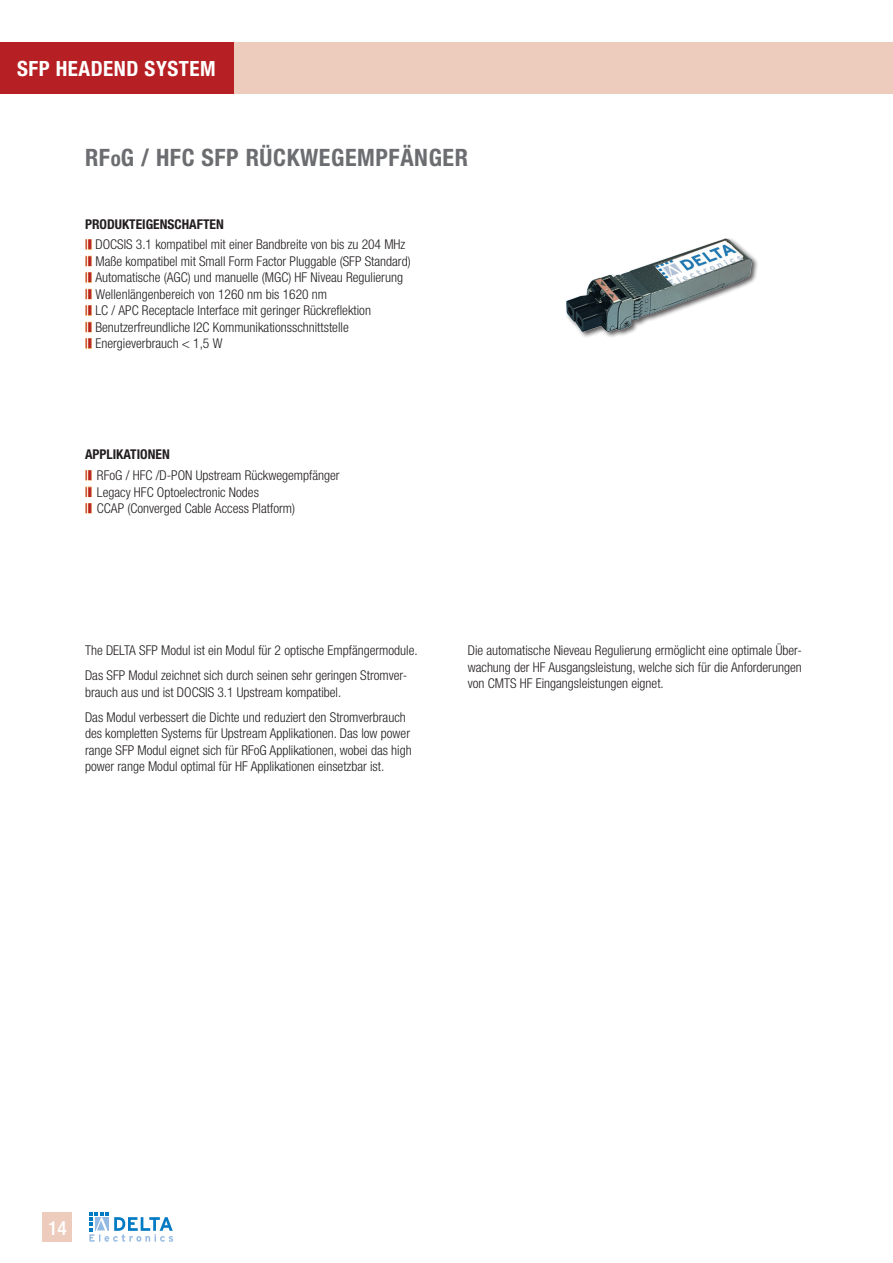
<style>
.page{position:relative;width:893px;height:1263px;background:#fff}
.page>*{position:absolute;margin:0;border:0;box-sizing:border-box;transform-origin:0 0}
.t1{font:700 condensed 24px "Helvetica Neue LT Std";letter-spacing:.025em;color:#6c6d70}
.t2{font:700 condensed 21px "Helvetica Neue LT Std";letter-spacing:.025em;color:#fff}
.t3{font:500 condensed 19.5px "Helvetica Neue LT Std";color:#fff}
.t4{font:300 condensed 13.5px/16.5px "Helvetica Neue LT Std";color:#231f20}
.t5{font:700 condensed 13.5px "Helvetica Neue LT Std";color:#231f20}
.s1{font-size:21px}
.s2{color:#b62024}
.s3{font-weight:700;color:#b62024}
</style>
<div class="page">
<div style="left:234px;top:43px;width:659px;height:51px;background:#edcbbd"></div>
<div style="left:0;top:43px;width:234px;height:51px;background:#b62024"></div>
<div style="left:43px;top:1212px;width:29px;height:30px;background:#edcbbd"></div>
<svg style="left:89px;top:1212px;width:84px;height:30px"></svg>
<svg style="left:86px;top:240px;width:5px;height:9px"></svg>
<svg style="left:86px;top:256px;width:5px;height:10px"></svg>
<svg style="left:86px;top:273px;width:5px;height:9px"></svg>
<svg style="left:86px;top:289px;width:5px;height:10px"></svg>
<svg style="left:86px;top:306px;width:5px;height:9px"></svg>
<svg style="left:86px;top:322px;width:5px;height:10px"></svg>
<svg style="left:86px;top:339px;width:5px;height:9px"></svg>
<svg style="left:86px;top:470px;width:5px;height:10px"></svg>
<svg style="left:86px;top:487px;width:5px;height:10px"></svg>
<svg style="left:86px;top:503px;width:5px;height:10px"></svg>
<div style="left:565px;top:237px;width:194px;height:102px;background:#231f20;opacity:.75"></div>
<img style="left:566px;top:239px;width:185px;height:92px">
<p class="t2" style="left:17px;top:55px;width:200px">SFP HEADEND SYSTEM</p>
<p class="t1" style="left:85px;top:143px;width:385px">RF<span class="s1">o</span>G / HFC SFP RÜCKWEGEMPFÄNGER</p>
<p class="t5" style="left:85px;top:216px;width:140px">PRODUKTEIGENSCHAFTEN</p>
<p class="t4" style="left:85px;top:236px;width:322px"><span class="s2">l</span><span class="s3">l</span> DOCSIS 3.1 kompatibel mit einer Bandbreite von bis zu 204 MHz</p>
<p class="t4" style="left:85px;top:253px;width:327px"><span class="s2">l</span><span class="s3">l</span> Maße kompatibel mit Small Form Factor Pluggable (SFP Standard)</p>
<p class="t4" style="left:85px;top:269px;width:319px"><span class="s2">l</span><span class="s3">l</span> Automatische (AGC) und manuelle (MGC) HF Niveau Regulierung</p>
<p class="t4" style="left:85px;top:286px;width:244px"><span class="s2">l</span><span class="s3">l</span> Wellenlängenbereich von 1260 nm bis 1620 nm</p>
<p class="t4" style="left:85px;top:302px;width:287px"><span class="s2">l</span><span class="s3">l</span> LC / APC Receptacle Interface mit geringer Rückreflektion</p>
<p class="t4" style="left:85px;top:319px;width:265px"><span class="s2">l</span><span class="s3">l</span> Benutzerfreundliche I2C Kommunikationsschnittstelle</p>
<p class="t4" style="left:85px;top:335px;width:139px"><span class="s2">l</span><span class="s3">l</span> Energieverbrauch &lt; 1,5 W</p>
<p class="t5" style="left:85px;top:446px;width:86px">APPLIKATIONEN</p>
<p class="t4" style="left:85px;top:467px;width:256px"><span class="s2">l</span><span class="s3">l</span> RFoG / HFC /D-PON Upstream Rückwegempfänger</p>
<p class="t4" style="left:85px;top:483px;width:175px"><span class="s2">l</span><span class="s3">l</span> Legacy HFC Optoelectronic Nodes</p>
<p class="t4" style="left:85px;top:500px;width:212px"><span class="s2">l</span><span class="s3">l</span> CCAP (Converged Cable Access Platform)</p>
<p class="t4" style="left:85px;top:642px;width:334px">The DELTA SFP Modul ist ein Modul für 2 optische Empfängermodule.</p>
<p class="t4" style="left:85px;top:667px;width:324px">Das SFP Modul zeichnet sich durch seinen sehr geringen Stromver&shy;brauch aus und ist DOCSIS 3.1 Upstream kompatibel.</p>
<p class="t4" style="left:85px;top:709px;width:328px">Das Modul verbessert die Dichte und reduziert den Stromverbrauch des kompletten Systems für Upstream Applikationen. Das low power range SFP Modul eignet sich für RFoG Applikationen, wobei das high power range Modul optimal für HF Applikationen einsetzbar ist.</p>
<p class="t4" style="left:468px;top:642px;width:336px;text-align:justify">Die automatische Nieveau Regulierung ermöglicht eine optimale Über&shy;wachung der HF Ausgangsleistung, welche sich für die Anforderungen von CMTS HF Eingangsleistungen eignet.</p>
<p class="t3" style="left:48px;top:1217px;width:20px">14</p>
</div>
